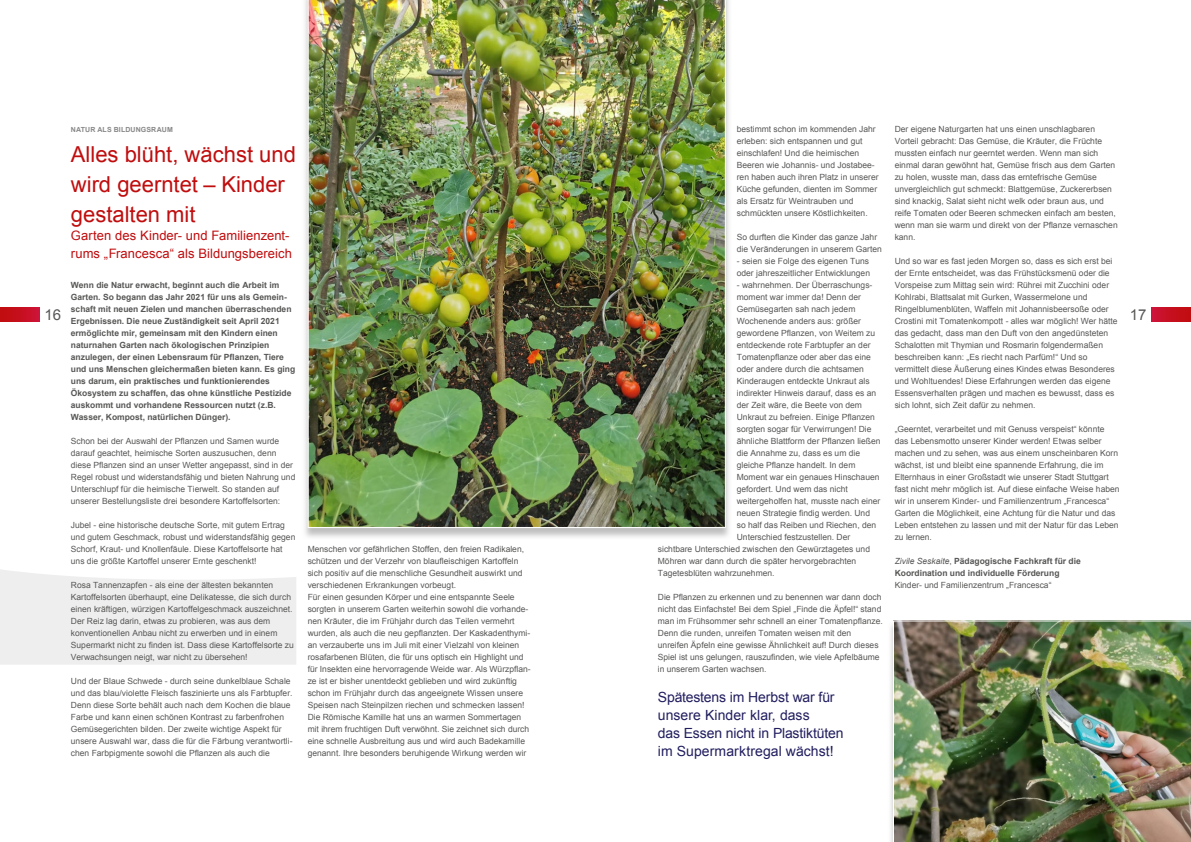
<style>
.page{position:relative;width:1191px;height:842px;background:#fff}
.page>*{position:absolute;margin:0;border:0;box-sizing:border-box;transform-origin:0 0}
.t1{font:22px/30px "Arial";color:#c00d0e}
.t2{font:15px "Arial";color:#575756}
.t3{font:14px/18px "Arial";letter-spacing:-.005em;color:#211e5f}
.t4{font:13px/18px "Arial";letter-spacing:.005em;color:#c00d0e}
.t5{font:8.5px/12px "Arial";color:#575756}
.t6{font:700 8.5px/12px "Arial";color:#575756}
.t7{font:700 7px "Arial";letter-spacing:.02em;color:#878787}
.s1{font-weight:400;font-style:italic}
.s2{font-weight:400}
</style>
<div class="page">
<svg style="left:1151px;top:308px;width:40px;height:14px"></svg>
<svg style="left:0;top:308px;width:40px;height:14px"></svg>
<img style="left:305px;top:0;width:424px;height:538px">
<img style="left:308px;top:0;width:418px;height:528px">
<svg style="left:0;top:569px;width:296px;height:96px;background:#efefef"></svg>
<img style="left:893px;top:620px;width:298px;height:222px">
<p class="t5" style="left:737px;top:123px;width:143px">bestimmt schon im kommenden Jahr erleben: sich entspannen und gut einschlafen! Und die heimischen Beeren wie Johannis- und Jostabee&shy;ren haben auch ihren Platz in unserer Küche gefunden, dienten im Sommer als Ersatz für Weintrauben und schmückten unsere Köstlichkeiten.</p>
<p class="t5" style="left:737px;top:231px;width:147px">So durften die Kinder das ganze Jahr die Veränderungen in unserem Garten</p>
<p class="t5" style="left:737px;top:255px;width:135px">- seien sie Folge des eigenen Tuns oder jahreszeitlicher Entwicklungen</p>
<p class="t5" style="left:737px;top:279px;width:145px">- wahrnehmen. Der Überraschungs&shy;moment war immer da! Denn der Gemüsegarten sah nach jedem Wochenende anders aus: größer gewordene Pflanzen, von Weitem zu entdeckende rote Farbtupfer an der Tomatenpflanze oder aber das eine oder andere durch die achtsamen Kinderaugen entdeckte Unkraut als indirekter Hinweis darauf, dass es an der Zeit wäre, die Beete von dem Unkraut zu befreien. Einige Pflanzen sorgten sogar für Verwirrungen! Die ähnliche Blattform der Pflanzen ließen die Annahme zu, dass es um die gleiche Pflanze handelt. In dem Moment war ein genaues Hinschauen gefordert. Und wem das nicht weitergeholfen hat, musste nach einer neuen Strategie findig werden. Und so half das Reiben und Riechen, den Unterschied festzustellen. Der</p>
<p class="t5" style="left:894px;top:123px;width:224px">Der eigene Naturgarten hat uns einen unschlagbaren Vorteil gebracht: Das Gemüse, die Kräuter, die Früchte mussten einfach nur geerntet werden. Wenn man sich einmal daran gewöhnt hat, Gemüse frisch aus dem Garten zu holen, wusste man, dass das erntefrische Gemüse unvergleichlich gut schmeckt: Blattgemüse, Zuckererbsen sind knackig, Salat sieht nicht welk oder braun aus, und reife Tomaten oder Beeren schmecken einfach am besten, wenn man sie warm und direkt von der Pflanze vernaschen kann.</p>
<p class="t5" style="left:894px;top:255px;width:224px">Und so war es fast jeden Morgen so, dass es sich erst bei der Ernte entscheidet, was das Frühstücksmenü oder die Vorspeise zum Mittag sein wird: Rührei mit Zucchini oder Kohlrabi, Blattsalat mit Gurken, Wassermelone und Ringelblumenblüten, Waffeln mit Johannisbeersoße oder Crostini mit Tomatenkompott - alles war möglich! Wer hätte das gedacht, dass man den Duft von den angedünsteten Schalotten mit Thymian und Rosmarin folgendermaßen beschreiben kann: „Es riecht nach Parfüm!“ Und so vermittelt diese Äußerung eines Kindes etwas Besonderes und Wohltuendes! Diese Erfahrungen werden das eigene Essensverhalten prägen und machen es bewusst, dass es sich lohnt, sich Zeit dafür zu nehmen.</p>
<p class="t5" style="left:894px;top:423px;width:226px">„Geerntet, verarbeitet und mit Genuss verspeist“ könnte das Lebensmotto unserer Kinder werden! Etwas selber machen und zu sehen, was aus einem unscheinbaren Korn wächst, ist und bleibt eine spannende Erfahrung, die im Elternhaus in einer Großstadt wie unserer Stadt Stuttgart fast nicht mehr möglich ist. Auf diese einfache Weise haben wir in unserem Kinder- und Familienzentrum „Francesca“ Garten die Möglichkeit, eine Achtung für die Natur und das Leben entstehen zu lassen und mit der Natur für das Leben zu lernen.</p>
<p class="t6" style="left:894px;top:556px;width:188px"><span class="s1">Zivile Seskaite</span><span class="s2">,</span> Pädagogische Fachkraft für die<br>Koordination und individuelle Förderung</p>
<p class="t5" style="left:894px;top:579px;width:158px">Kinder- und Familienzentrum „Francesca“</p>
<p class="t7" style="left:71px;top:125px;width:103px">NATUR ALS BILDUNGSRAUM</p>
<h1 class="t1" style="left:71px;top:140px;width:226px">Alles blüht, wächst und wird geerntet – Kinder gestalten mit</h1>
<h3 class="t4" style="left:71px;top:227px;width:222px">Garten des Kinder- und Familienzent&shy;rums „Francesca“ als Bildungsbereich</h3>
<p class="t6" style="left:71px;top:279px;width:226px">Wenn die Natur erwacht, beginnt auch die Arbeit im Garten. So begann das Jahr 2021 für uns als Gemein&shy;schaft mit neuen Zielen und manchen überraschenden Ergebnissen. Die neue Zuständigkeit seit April 2021 ermöglichte mir, gemeinsam mit den Kindern einen naturnahen Garten nach ökologischen Prinzipien anzulegen, der einen Lebensraum für Pflanzen, Tiere und uns Menschen gleichermaßen bieten kann. Es ging uns darum, ein praktisches und funktionierendes Ökosystem zu schaffen, das ohne künstliche Pestizide auskommt und vorhandene Ressourcen nutzt (z.B.<br>Wasser, Kompost, natürlichen Dünger).</p>
<p class="t5" style="left:71px;top:435px;width:226px">Schon bei der Auswahl der Pflanzen und Samen wurde darauf geachtet, heimische Sorten auszusuchen, denn diese Pflanzen sind an unser Wetter angepasst, sind in der Regel robust und widerstandsfähig und bieten Nahrung und Unterschlupf für die heimische Tierwelt. So standen auf unserer Bestellungsliste drei besondere Kartoffelsorten:</p>
<p class="t5" style="left:71px;top:519px;width:226px">Jubel - eine historische deutsche Sorte, mit gutem Ertrag und gutem Geschmack, robust und widerstandsfähig gegen Schorf, Kraut- und Knollenfäule. Diese Kartoffelsorte hat uns die größte Kartoffel unserer Ernte geschenkt!</p>
<p class="t5" style="left:71px;top:579px;width:224px">Rosa Tannenzapfen - als eine der ältesten bekannten Kartoffelsorten überhaupt, eine Delikatesse, die sich durch einen kräftigen, würzigen Kartoffelgeschmack auszeichnet.<br>Der Reiz lag darin, etwas zu probieren, was aus dem konventionellen Anbau nicht zu erwerben und in einem Supermarkt nicht zu finden ist. Dass diese Kartoffelsorte zu Verwachsungen neigt, war nicht zu übersehen!</p>
<p class="t5" style="left:71px;top:675px;width:223px">Und der Blaue Schwede - durch seine dunkelblaue Schale und das blau/violette Fleisch faszinierte uns als Farbtupfer.<br>Denn diese Sorte behält auch nach dem Kochen die blaue Farbe und kann einen schönen Kontrast zu farbenfrohen Gemüsegerichten bilden. Der zweite wichtige Aspekt für unsere Auswahl war, dass die für die Färbung verantwortli&shy;chen Farbpigmente sowohl die Pflanzen als auch die</p>
<h2 class="t2" style="left:44px;top:305px;width:18px">16</h2>
<h2 class="t2" style="left:1129px;top:305px;width:18px">17</h2>
<p class="t5" style="left:308px;top:543px;width:224px">Menschen vor gefährlichen Stoffen, den freien Radikalen, schützen und der Verzehr von blaufleischigen Kartoffeln sich positiv auf die menschliche Gesundheit auswirkt und verschiedenen Erkrankungen vorbeugt.<br>Für einen gesunden Körper und eine entspannte Seele sorgten in unserem Garten weiterhin sowohl die vorhande&shy;nen Kräuter, die im Frühjahr durch das Teilen vermehrt wurden, als auch die neu gepflanzten. Der Kaskadenthymi&shy;an verzauberte uns im Juli mit einer Vielzahl von kleinen rosafarbenen Blüten, die für uns optisch ein Highlight und für Insekten eine hervorragende Weide war. Als Würzpflan&shy;ze ist er bisher unentdeckt geblieben und wird zukünftig schon im Frühjahr durch das angeeignete Wissen unsere Speisen nach Steinpilzen riechen und schmecken lassen!<br>Die Römische Kamille hat uns an warmen Sommertagen mit ihrem fruchtigen Duft verwöhnt. Sie zeichnet sich durch eine schnelle Ausbreitung aus und wird auch Badekamille genannt. Ihre besonders beruhigende Wirkung werden wir</p>
<p class="t5" style="left:658px;top:543px;width:214px">sicht bare Unterschied zwischen den Gewürztagetes und<br>Möhren war dann durch die später hervorgebrachten<br>Tagetesblüten wahrzunehmen.</p>
<p class="t5" style="left:658px;top:591px;width:226px">Die Pflanzen zu erkennen und zu benennen war dann doch nicht das Einfachste! Bei dem Spiel „Finde die Äpfel!“ stand man im Frühsommer sehr schnell an einer Tomatenpflanze.<br>Denn die runden, unreifen Tomaten weisen mit den unreifen Äpfeln eine gewisse Ähnlichkeit auf! Durch dieses Spiel ist uns gelungen, rauszufinden, wie viele Apfelbäume in unserem Garten wachsen.</p>
<h3 class="t3" style="left:658px;top:688px;width:187px">Spätestens im Herbst war für unsere Kinder klar, dass<br>das Essen nicht in Plastiktüten im Supermarktregal wächst!</h3>
</div>
